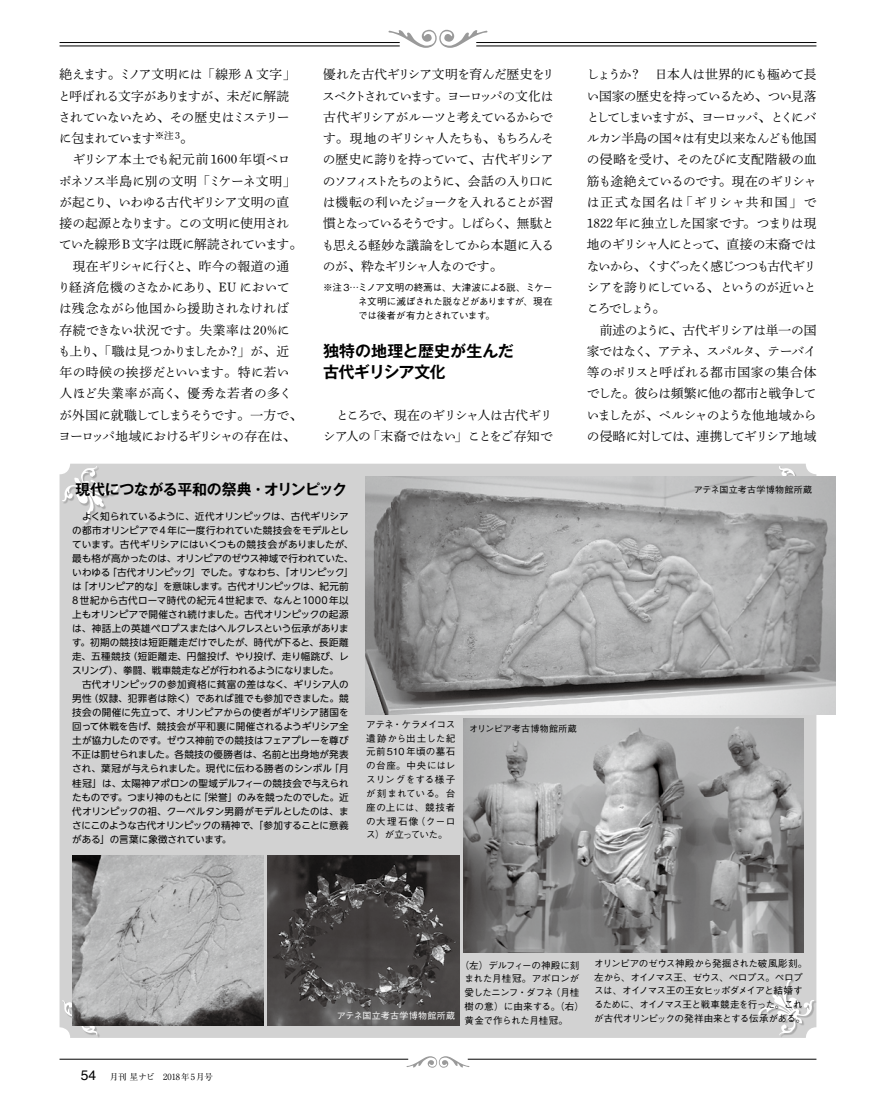
<style>
.page{position:relative;width:893px;height:1106px;background:#fff}
.page>*{position:absolute;margin:0;border:0;box-sizing:border-box;transform-origin:0 0}
.t1{font:700 15.9px/21.3px "Gothic MB101 Pro De";letter-spacing:-.015em;color:#000}
.t2{font:700 14.85px "Gothic MB101 Pro De";letter-spacing:-.02em;color:#000}
.t3{font:12.75px/21.3px "Shuei Min Pr 5 L";letter-spacing:-.045em;color:#000}
.t4{font:12.75px/21.3px "Shuei Min Pr 5 L";letter-spacing:-.02em;color:#000}
.t5{font:12.75px/21.3px "Shuei Min Pr 5 L";letter-spacing:-.07em;color:#000}
.t6{font:9.6px/14.1px "UD Shin Go NT Pro";color:#000}
.t7{font:500 9.6px/13.8px "Gothic BBB Pro";letter-spacing:-.035em;color:#000;text-align:justify}
.t8{font:500 9.6px/13.8px "Gothic BBB Pro";letter-spacing:-.055em;color:#000}
.t9{font:500 9px "Gothic BBB Pro";letter-spacing:.025em;color:#000}
.t10{font:500 9px "Gothic BBB Pro";letter-spacing:.025em;color:#fff}
.t11{font:8.55px "Ryumin Pro";color:#000}
.s1{font-family:"Helvetica";font-size:13.8px}
</style>
<div class="page">
<div style="left:60px;top:463px;width:756px;height:574px;background:#d2d2d2;border-radius:11px"></div>
<div style="left:759px;top:979px;width:58px;height:58px;background:#000;opacity:.2"></div>
<svg style="left:758px;top:978px;width:56px;height:57px"></svg>
<div style="left:63px;top:466px;width:57px;height:59px;background:#000;opacity:.2"></div>
<svg style="left:62px;top:466px;width:56px;height:57px"></svg>
<svg style="left:779px;top:466px;width:35px;height:10px"></svg>
<div style="left:63px;top:980px;width:59px;height:58px;background:#000;opacity:.2"></div>
<svg style="left:62px;top:980px;width:57px;height:55px"></svg>
<svg style="left:407px;top:1056px;width:62px;height:11px"></svg>
<hr style="left:60px;top:1058px;width:348px;height:1px;background:#000">
<hr style="left:468px;top:1058px;width:348px;height:1px;background:#000">
<svg style="left:389px;top:30px;width:98px;height:18px"></svg>
<hr style="left:60px;top:42px;width:340px;height:1px;background:#000">
<hr style="left:60px;top:46px;width:340px;height:1px;background:#000">
<hr style="left:476px;top:42px;width:340px;height:1px;background:#000">
<hr style="left:476px;top:46px;width:340px;height:1px;background:#000">
<img style="left:366px;top:476px;width:470px;height:238px">
<img style="left:72px;top:855px;width:192px;height:170px">
<img style="left:268px;top:855px;width:191px;height:170px">
<img style="left:463px;top:719px;width:341px;height:233px">
<p class="t4" style="left:58px;top:62px;width:246px">絶えます。ミノア文明には「線形 A 文字」と呼ばれる文字がありますが、未だに解読されていないため、その歴史はミステリーに包まれています<sup>※注</sup> <sup>3</sup>。<br>　ギリシア本土でも紀元前 1600 年頃ペロポネソス半島に別の文明「ミケーネ文明」が起こり、いわゆる古代ギリシア文明の直接の起源となります。この文明に使用されていた線形 B 文字は既に解読されています。　現在ギリシャに行くと、昨今の報道の通り経済危機のさなかにあり、EU においては残念ながら他国から援助されなければ存続できない状況です。失業率は20％にも上り、「職は見つかりましたか？」が、近年の時候の挨拶だといいます。特に若い人ほど失業率が高く、優秀な若者の多くが外国に就職してしまうそうです。一方で、ヨーロッパ地域におけるギリシャの存在は、</p>
<h3 class="t5" style="left:322px;top:62px;width:235px">優れた古代ギリシア文明を育んだ歴史をリスペクトされています。ヨーロッパの文化は古代ギリシアがルーツと考えているからです。現地のギリシャ人たちも、もちろんその歴史に誇りを持っていて、古代ギリシアのソフィストたちのように、会話の入り口には機転の利いたジョークを入れることが習慣となっているそうです。しばらく、無駄とも思える軽妙な議論をしてから本題に入るのが、粋なギリシャ人なのです。</h3>
<p class="t7" style="left:358px;top:279px;width:196px;text-indent:-35px">※注3…ミノア文明の終焉は、大津波による説、ミケーネ文明に滅ぼされた説などがありますが、現在では後者が有力とされています。</p>
<h1 class="t1" style="left:323px;top:338px;width:192px">独特の地理と歴史が生んだ古代ギリシア文化</h1>
<h3 class="t3" style="left:323px;top:402px;width:231px">　ところで、現在のギリシャ人は古代ギリシア人の「末裔ではない」ことをご存知で</h3>
<p class="t3" style="left:587px;top:62px;width:231px">しょうか？　日本人は世界的にも極めて長い国家の歴史を持っているため、つい見落としてしまいますが、ヨーロッパ、とくにバルカン半島の国々は有史以来なんども他国の侵略を受け、そのたびに支配階級の血筋も途絶えているのです。現在のギリシャは正式な国名は「ギリシャ共和国」で<br>1822 年に独立した国家です。つまりは現地のギリシャ人にとって、直接の末裔ではないから、くすぐったく感じつつも古代ギリシアを誇りにしている、というのが近いところでしょう。<br>　前述のように、古代ギリシアは単一の国家ではなく、アテネ、スパルタ、テーバイ等のポリスと呼ばれる都市国家の集合体でした。彼らは頻繁に他の都市と戦争していましたが、ペルシャのような他地域からの侵略に対しては、連携してギリシア地域</p>
<h2 class="t2" style="left:75px;top:477px;width:273px">現代につながる平和の祭典・オリンピック</h2>
<p class="t6" style="left:72px;top:509px;width:283px">　よく知られているように、近代オリンピックは、古代ギリシアの都市オリンピアで4年に一度行われていた競技会をモデルとしています。古代ギリシアにはいくつもの競技会がありましたが、最も格が高かったのは、オリンピアのゼウス神域で行われていた、いわゆる「古代オリンピック」でした。すなわち、「オリンピック」は「オリンピア的な」を意味します。古代オリンピックは、紀元前8世紀から古代ローマ時代の紀元 4世紀まで、なんと1000年以上もオリンピアで開催され続けました。古代オリンピックの起源は、神話上の英雄ペロプスまたはヘルクレスという伝承があります。初期の競技は短距離走だけでしたが、時代が下ると、長距離走、五種競技（短距離走、円盤投げ、やり投げ、走り幅跳び、レスリング）、拳闘、戦車競走などが行われるようになりました。<br>　古代オリンピックの参加資格に貧富の差はなく、ギリシア人の男性（奴隷、犯罪者は除く）であれば誰でも参加できました。競技会の開催に先立って、オリンピアからの使者がギリシア諸国を回って休戦を告げ、競技会が平和裏に開催されるようギリシア全土が協力したのです。ゼウス神前での競技はフェアプレーを尊び不正は罰せられました。各競技の優勝者は、名前と出身地が発表され、葉冠が与えられました。現代に伝わる勝者のシンボル「月桂冠」は、太陽神アポロンの聖域デルフィーの競技会で与えられたものです。つまり神のもとに「栄誉」のみを競ったのでした。近代オリンピックの祖、クーベルタン男爵がモデルとしたのは、まさにこのような古代オリンピックの精神で、「参加することに意義がある」の言葉に象徴されています。</p>
<p class="t7" style="left:366px;top:716px;width:91px">アテネ・ケラメイコス遺跡から出土した紀元前510年頃の墓石の台座。中央にはレスリングをする様子が刻まれている。台座の上には、競技者の大理石像（クーロス）が立っていた。</p>
<p class="t9" style="left:469px;top:721px;width:109px">オリンピア考古博物館所蔵</p>
<p class="t9" style="left:694px;top:482px;width:120px">アテネ国立考古学博物館所蔵</p>
<p class="t11" style="left:81px;top:1069px;width:134px"><span class="s1">54</span> 月刊 星ナビ　2018年5月号</p>
<p class="t10" style="left:337px;top:1008px;width:120px">アテネ国立考古学博物館所蔵</p>
<p class="t7" style="left:465px;top:956px;width:121px;text-align:left;text-indent:-5px">（左）デルフィーの神殿に刻まれた月桂冠。アポロンが愛したニンフ・ダフネ（月桂樹の意）に由来する。（右）黄金で作られた月桂冠。</p>
<p class="t8" style="left:594px;top:955px;width:215px">オリンピアのゼウス神殿から発掘された破風彫刻。左から、オイノマス王、ゼウス、ペロプス。ペロプスは、オイノマス王の王女ヒッポダメイアと結婚するために、オイノマス王と戦車競走を行った。これが古代オリンピックの発祥由来とする伝承がある。</p>
</div>
